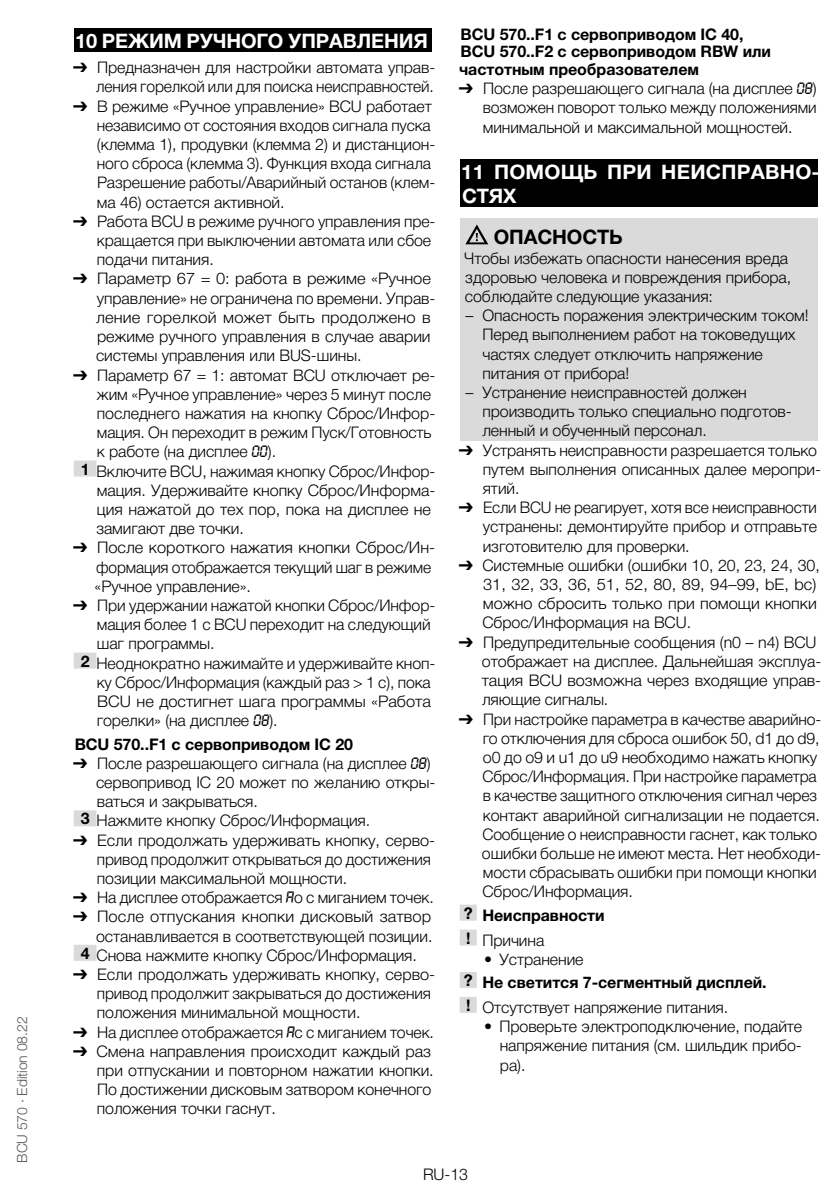
<style>
.page{position:relative;width:840px;height:1191px;background:#fff}
.page>*{position:absolute;margin:0;border:0;box-sizing:border-box;transform-origin:0 0}
.t1{font:700 20px "Helvetica Neue LT Pro";letter-spacing:-.005em;color:#fff}
.t2{font:700 20px "Helvetica Neue LT Pro";letter-spacing:-.005em;color:#000}
.t3{font:300 16px/19.2px "Helvetica Neue LT Pro";letter-spacing:-.005em;color:#000}
.t4{font:700 16px/17.6px "Helvetica Neue LT Pro";letter-spacing:-.005em;color:#000}
.t5{font:300 14px "Helvetica Neue LT Pro";letter-spacing:-.005em;color:#575756}
.s1{font-family:"Arial Unicode MS";font-weight:400}
.s2{font-family:"Quartz";font-weight:500;font-style:italic}
.s3{font-weight:700}
.s4{font-weight:300}
</style>
<div class="page">
<div style="left:74px;top:28px;width:357px;height:24px;background:#000"></div>
<div style="left:74px;top:460px;width:22px;height:16px;background:#dadada"></div>
<div style="left:74px;top:652px;width:22px;height:16px;background:#dadada"></div>
<div style="left:74px;top:810px;width:22px;height:16px;background:#dadada"></div>
<div style="left:74px;top:944px;width:22px;height:16px;background:#dadada"></div>
<div style="left:459px;top:159px;width:357px;height:48px;background:#000"></div>
<div style="left:459px;top:219px;width:357px;height:31px;background:#dadada"></div>
<div style="left:459px;top:246px;width:357px;height:60px;background:#dadada"></div>
<div style="left:459px;top:304px;width:357px;height:79px;background:#dadada"></div>
<div style="left:459px;top:381px;width:357px;height:60px;background:#dadada"></div>
<div style="left:459px;top:904px;width:17px;height:16px;background:#dadada"></div>
<div style="left:459px;top:929px;width:17px;height:16px;background:#dadada"></div>
<div style="left:459px;top:972px;width:17px;height:16px;background:#dadada"></div>
<div style="left:459px;top:997px;width:17px;height:16px;background:#dadada"></div>
<svg style="left:465px;top:224px;width:23px;height:20px"></svg>
<p class="t5" style="left:13px;top:1162px;width:148px;rotate:-90deg">BCU 570 · Edition 08.22</p>
<p class="t1" style="left:75px;top:28px;width:43px">10 РЕЖИ</p>
<p class="t1" style="left:164px;top:28px;width:222px">М РУЧНО ГО УПРАВЛЕНИ</p>
<p class="t1" style="left:413px;top:28px;width:16px">Я</p>
<p class="t3" style="left:73px;top:58px;width:363px;text-align:right"><span class="s1">➔</span> Предназначен для настройки автомата управ&shy;ления горелкой или для поиска неисправностей.</p>
<p class="t3" style="left:97px;top:96px;width:340px;text-indent:-24px"><span class="s1">➔</span> В режиме «Ручное управление» BCU работает независимо от состояния входов сигнала пуска (клемма 1), продувки (клемма 2) и дистанцион&shy;ного сброса (клемма 3). Функция входа сигнала Разрешение работы/Аварийный останов (клем&shy;ма 46) остается активной.</p>
<p class="t3" style="left:97px;top:211px;width:340px;text-indent:-24px"><span class="s1">➔</span> Работа BCU в режиме ручного управления пре&shy;кращается при выключении автомата или сбое подачи питания.</p>
<p class="t3" style="left:96px;top:269px;width:340px;text-indent:-23px"><span class="s1">➔</span> Параметр 67 = 0: работа в режиме «Ручное управление» не ограничена по времени. Управ&shy;ление горелкой может быть продолжено в режиме ручного управления в случае аварии системы управления или BUS-шины.</p>
<p class="t3" style="left:73px;top:365px;width:363px"><span class="s1">➔</span> Параметр 67 = 1: автомат BCU отключает ре-</p>
<p class="t3" style="left:97px;top:384px;width:335px">жим «Ручное управление» через 5 минут после</p>
<p class="t3" style="left:97px;top:403px;width:340px">последнего нажатия на кнопку Сброс/Инфор-</p>
<p class="t3" style="left:97px;top:422px;width:336px">мация. Он переходит в режим Пуск/Готовность</p>
<p class="t3" style="left:97px;top:442px;width:181px">к работе (на дисплее <span class="s2">00</span>).</p>
<p class="t3" style="left:81px;top:461px;width:356px"><span class="s3">1</span> Включите BCU, нажимая кнопку Сброс/Инфор-</p>
<p class="t3" style="left:97px;top:480px;width:340px">мация. Удерживайте кнопку Сброс/Информа-</p>
<p class="t3" style="left:97px;top:499px;width:335px">ция нажатой до тех пор, пока на дисплее не</p>
<p class="t3" style="left:96px;top:518px;width:149px">замигают две точки.</p>
<p class="t3" style="left:94px;top:538px;width:342px;text-indent:-22px"><span class="s1">➔</span> После короткого нажатия кнопки Сброс/Ин&shy;формация отображается текущий шаг в режиме «Ручное управление».</p>
<p class="t3" style="left:73px;top:595px;width:363px"><span class="s1">➔</span> При удержании нажатой кнопки Сброс/Инфор-</p>
<p class="t3" style="left:97px;top:614px;width:335px">мация более 1 с BCU переходит на следующий</p>
<p class="t3" style="left:97px;top:634px;width:119px">шаг программы.</p>
<p class="t3" style="left:81px;top:653px;width:356px"><span class="s3">2</span> Неоднократно нажимайте и удерживайте кноп-</p>
<p class="t3" style="left:97px;top:672px;width:335px">ку Сброс/Информация (каждый раз &gt; 1 с), пока</p>
<p class="t3" style="left:97px;top:691px;width:335px">BCU не достигнет шага программы «Работа</p>
<p class="t3" style="left:97px;top:710px;width:182px">горелки» (на дисплее <span class="s2">08</span>).</p>
<p class="t4" style="left:75px;top:734px;width:280px">BCU 570..F1 с сервоприводом IC 20</p>
<p class="t3" style="left:73px;top:753px;width:359px"><span class="s1">➔</span> После разрешающего сигнала (на дисплее <span class="s2">08</span>)</p>
<p class="t3" style="left:96px;top:772px;width:340px">сервопривод IC 20 может по желанию откры-</p>
<p class="t3" style="left:97px;top:791px;width:162px">ваться и закрываться.</p>
<p class="t3" style="left:81px;top:810px;width:291px"><span class="s3">3</span> Нажмите кнопку Сброс/Информация.</p>
<p class="t3" style="left:97px;top:830px;width:340px;text-indent:-24px"><span class="s1">➔</span> Если продолжать удерживать кнопку, серво&shy;привод продолжит открываться до достижения позиции максимальной мощности.</p>
<p class="t3" style="left:73px;top:887px;width:362px"><span class="s1">➔</span> На дисплее отображается <span class="s2">A</span>o с миганием точек.</p>
<p class="t3" style="left:73px;top:906px;width:359px"><span class="s1">➔</span> После отпускания кнопки дисковый затвор</p>
<p class="t3" style="left:96px;top:926px;width:338px">останавливается в соответствующей позиции.</p>
<p class="t3" style="left:81px;top:945px;width:337px"><span class="s3">4</span> Снова нажмите кнопку Сброс/Информация.</p>
<p class="t3" style="left:97px;top:964px;width:340px;text-indent:-24px"><span class="s1">➔</span> Если продолжать удерживать кнопку, серво&shy;привод продолжит закрываться до достижения положения минимальной мощности.</p>
<p class="t3" style="left:73px;top:1022px;width:362px"><span class="s1">➔</span> На дисплее отображается <span class="s2">A</span>c с миганием точек.</p>
<p class="t3" style="left:97px;top:1041px;width:338px;text-indent:-24px"><span class="s1">➔</span> Смена направления происходит каждый раз при отпускании и повторном нажатии кнопки.<br>По достижении дисковым затвором конечного положения точки гаснут.</p>
<p class="t4" style="left:459px;top:25px;width:313px">BCU 570..F1 с сервоприводом IC 40,<br>BCU 570..F2 с сервоприводом RBW или частотным преобразователем</p>
<p class="t3" style="left:482px;top:79px;width:335px;text-align:justify;text-indent:-24px"><span class="s1">➔</span> После разрешающего сигнала (на дисплее <span class="s2">08</span>) возможен поворот только между положениями минимальной и максимальной мощностей.</p>
<p class="t1" style="left:461px;top:159px;width:176px">11 ПОМОЩЬ ПРИ</p>
<p class="t1" style="left:661px;top:159px;width:15px">НЕИ</p>
<p class="t1" style="left:705px;top:159px;width:115px">СПРАВНО-</p>
<p class="t1" style="left:462px;top:183px;width:56px">СТЯХ</p>
<p class="t2" style="left:488px;top:225px;width:136px">ОПАСНОСТЬ</p>
<p class="t3" style="left:464px;top:248px;width:328px">Чтобы избежать опасности нанесения вреда здоровью человека и повреждения прибора, соблюдайте следующие указания:</p>
<p class="t3" style="left:482px;top:305px;width:327px;text-indent:-17px">– Опасность поражения электрическим током!<br>Перед выполнением работ на токоведущих частях следует отключить напряжение питания от прибора!</p>
<p class="t3" style="left:482px;top:382px;width:310px;text-indent:-17px">– Устранение неисправностей должен производить только специально подготов&shy;ленный и обученный персонал.</p>
<p class="t3" style="left:482px;top:440px;width:340px;text-indent:-24px"><span class="s1">➔</span> Устранять неисправности разрешается только путем выполнения описанных далее меропри&shy;ятий.</p>
<p class="t3" style="left:482px;top:497px;width:335px;text-align:justify;text-indent:-24px"><span class="s1">➔</span> Если BCU не реагирует, хотя все неисправности устранены: демонтируйте прибор и отправьте изготовителю для проверки.</p>
<p class="t3" style="left:482px;top:555px;width:339px;text-indent:-23px"><span class="s1">➔</span> Системные ошибки (ошибки 10, 20, 23, 24, 30, 31, 32, 33, 36, 51, 52, 80, 89, 94–99, bE, bc) можно сбросить только при помощи кнопки Сброс/Информация на BCU.</p>
<p class="t3" style="left:481px;top:632px;width:341px;text-indent:-23px"><span class="s1">➔</span> Предупредительные сообщения (n0 – n4) BCU отображает на дисплее. Дальнейшая эксплуа&shy;тация BCU возможна через входящие управ&shy;ляющие сигналы.</p>
<p class="t3" style="left:481px;top:709px;width:340px;text-indent:-23px"><span class="s1">➔</span> При настройке параметра в качестве аварийно&shy;го отключения для сброса ошибок 50, d1 до d9, o0 до o9 и u1 до u9 необходимо нажать кнопку Сброс/Информация. При настройке параметра в качестве защитного отключения сигнал через контакт аварийной сигнализации не подается.<br>Сообщение о неисправности гаснет, как только ошибки больше не имеют места. Нет необходи&shy;мости сбрасывать ошибки при помощи кнопки Сброс/Информация.</p>
<p class="t4" style="left:463px;top:902px;width:142px;line-height:24.8px">? Неисправности ! <span class="s4">Причина</span></p>
<p class="t3" style="left:484px;top:949px;width:101px">• Устранение</p>
<p class="t4" style="left:463px;top:969px;width:304px;line-height:24.8px">? Не светится 7-сегментный дисплей. ! <span class="s4">Отсутствует напряжение питания.</span></p>
<p class="t3" style="left:499px;top:1016px;width:304px;text-align:justify;text-indent:-16px">• Проверьте электроподключение, подайте напряжение питания (см. шильдик прибо&shy;ра).</p>
<p class="t3" style="left:423px;top:1164px;width:47px">RU-13</p>
</div>
